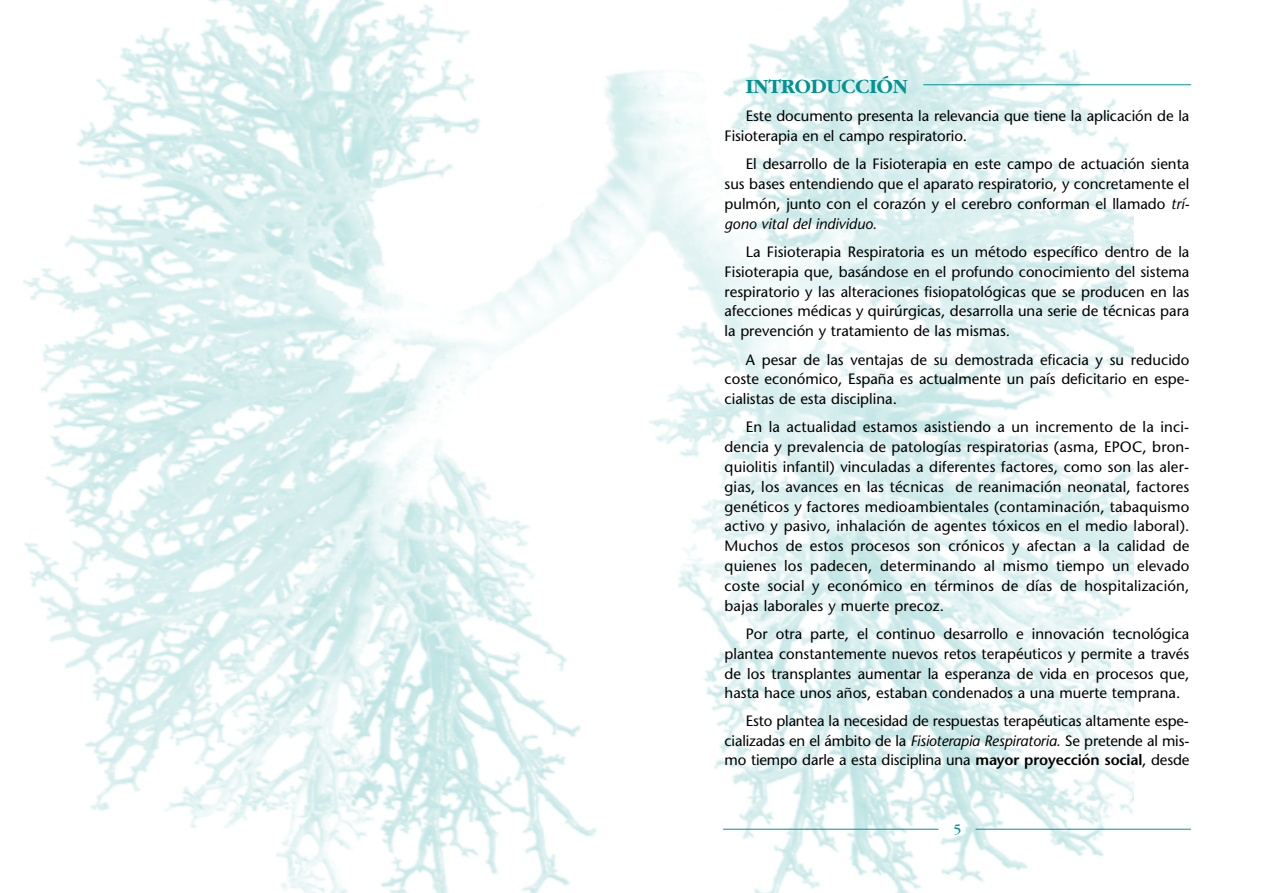
<style>
.page{position:relative;width:1276px;height:893px;background:#fff}
.page>*{position:absolute;margin:0;border:0;box-sizing:border-box;transform-origin:0 0}
.t1{font:700 21px "Garamond";color:#009492}
.t2{font:15px/19.8px "Stone Sans";color:#000;text-align:justify}
.t3{font:15px "Garamond";color:#009492}
.s1{font-style:italic}
.s2{font-weight:600}
</style>
<div class="page">
<img style="left:23px;top:0;width:603px;height:893px">
<img style="left:626px;top:0;width:507px;height:893px">
<hr style="left:975px;top:829px;width:216px;height:1px;background:#009492">
<hr style="left:723px;top:829px;width:215px;height:1px;background:#009492">
<hr style="left:923px;top:85px;width:268px;height:1px;background:#009492">
<h1 class="t1" style="left:746px;top:73px;width:164px">INTRODUCCIÓN</h1>
<p class="t2" style="left:724px;top:108px;width:466px;text-indent:21px">Este documento presenta la relevancia que tiene la aplicación de la<br>Fisioterapia en el campo respiratorio.</p>
<p class="t2" style="left:724px;top:156px;width:466px;text-indent:21px">El desarrollo de la Fisioterapia en este campo de actuación sienta sus bases entendiendo que el aparato respiratorio, y concretamente el pulmón, junto con el corazón y el cerebro conforman el llamado <span class="s1">trí&shy;gono vital del individuo.</span></p>
<p class="t2" style="left:724px;top:243px;width:466px;text-indent:21px">La Fisioterapia Respiratoria es un método específico dentro de la Fisioterapia que, basándose en el profundo conocimiento del sistema respiratorio y las alteraciones fisiopatológicas que se producen en las afecciones médicas y quirúrgicas, desarrolla una serie de técnicas para la prevención y tratamiento de las mismas.</p>
<p class="t2" style="left:724px;top:351px;width:466px;text-indent:21px">A pesar de las ventajas de su demostrada eficacia y su reducido coste económico, España es actualmente un país deficitario en espe&shy;cialistas de esta disciplina.</p>
<p class="t2" style="left:724px;top:419px;width:466px;text-indent:21px">En la actualidad estamos asistiendo a un incremento de la inci&shy;dencia y prevalencia de patologías respiratorias (asma, EPOC, bron&shy;quiolitis infantil) vinculadas a diferentes factores, como son las aler&shy;gias, los avances en las técnicas de reanimación neonatal, factores genéticos y factores medioambientales (contaminación, tabaquismo activo y pasivo, inhalación de agentes tóxicos en el medio laboral).<br>Muchos de estos procesos son crónicos y afectan a la calidad de quienes los padecen, determinando al mismo tiempo un elevado coste social y económico en términos de días de hospitalización, bajas laborales y muerte precoz.</p>
<p class="t2" style="left:724px;top:625px;width:466px;text-indent:21px">Por otra parte, el continuo desarrollo e innovación tecnológica plantea constantemente nuevos retos terapéuticos y permite a través de los transplantes aumentar la esperanza de vida en procesos que, hasta hace unos años, estaban condenados a una muerte temprana.</p>
<p class="t2" style="left:724px;top:713px;width:466px;text-indent:21px">Esto plantea la necesidad de respuestas terapéuticas altamente espe&shy;cializadas en el ámbito de la <span class="s1">Fisioterapia Respiratoria.</span> Se pretende al mis&shy;mo tiempo darle a esta disciplina una <span class="s2">mayor proyección social</span>, desde</p>
<p class="t3" style="left:953px;top:824px;width:9px">5</p>
</div>
